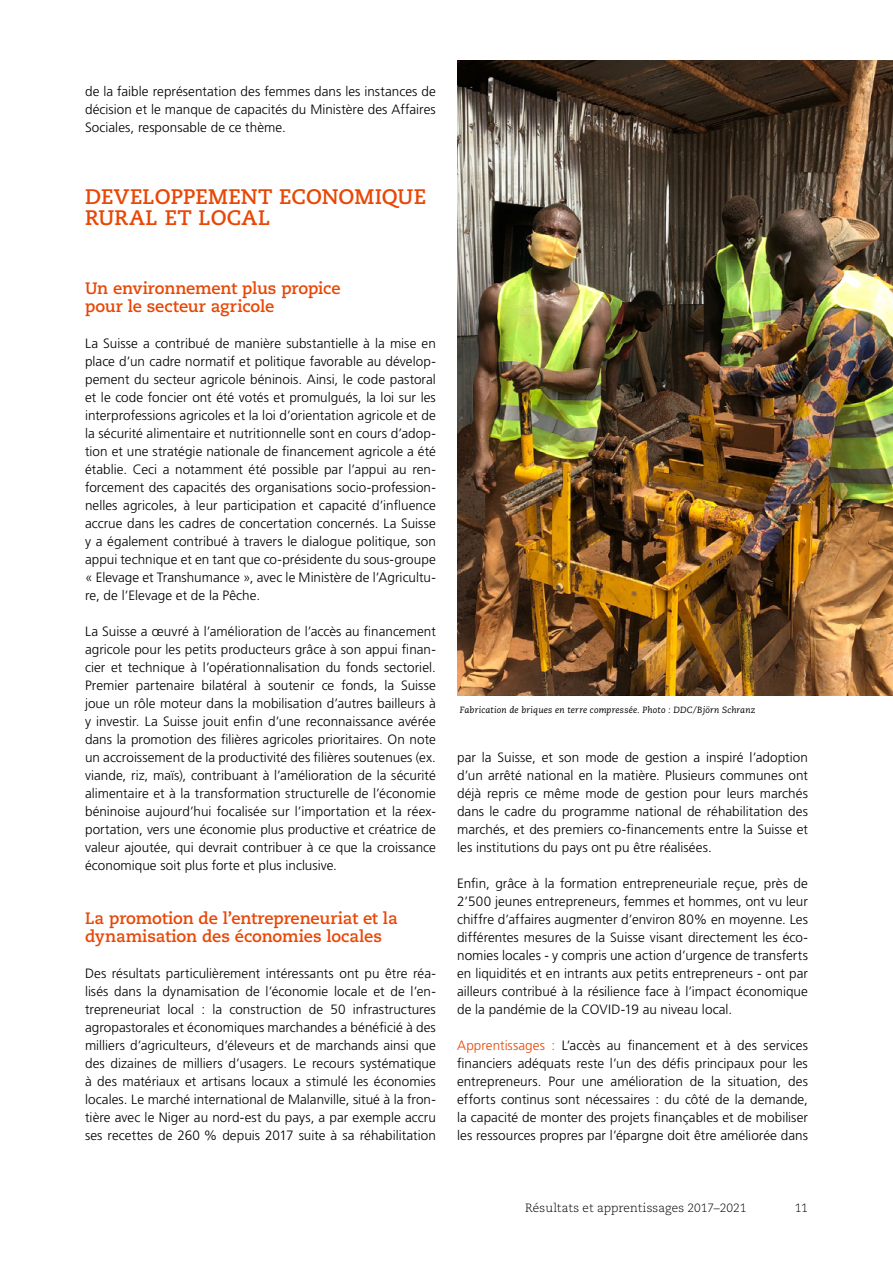
<style>
.page{position:relative;width:893px;height:1263px;background:#fff}
.page>*{position:absolute;margin:0;border:0;box-sizing:border-box;transform-origin:0 0}
.t1{font:700 21px/21px "Caecilia";letter-spacing:.005em;color:#e84706}
.t2{font:700 16.5px/18px "Caecilia";letter-spacing:-.01em;color:#e84706}
.t3{font:300 13.5px/18px "Frutiger LT Pro";color:#000;text-align:justify}
.t4{font:300 12px "Caecilia";letter-spacing:.005em;color:#000}
.t5{font:italic 9px "Caecilia";letter-spacing:.02em;color:#000}
.s1{color:#e84706}
</style>
<div class="page">
<img style="left:457px;top:60px;width:436px;height:635px">
<p class="t3" style="left:85px;top:83px;width:352px">de la faible représentation des femmes dans les instances de décision et le manque de capacités du Ministère des Affaires Sociales, responsable de ce thème.</p>
<h1 class="t1" style="left:85px;top:187px;width:343px">DEVELOPPEMENT ECONOMIQUE<br>RURAL ET LOCAL</h1>
<p class="t2" style="left:85px;top:280px;width:257px">Un environnement plus propice pour le secteur agricole</p>
<p class="t3" style="left:85px;top:335px;width:352px">La Suisse a contribué de manière substantielle à la mise en place d’un cadre normatif et politique favorable au dévelop&shy;pement du secteur agricole béninois. Ainsi, le code pastoral et le code foncier ont été votés et promulgués, la loi sur les interprofessions agricoles et la loi d’orientation agricole et de la sécurité alimentaire et nutritionnelle sont en cours d’adop&shy;tion et une stratégie nationale de financement agricole a été établie. Ceci a notamment été possible par l’appui au ren&shy;forcement des capacités des organisations socio-profession&shy;nelles agricoles, à leur participation et capacité d’influence accrue dans les cadres de concertation concernés. La Suisse y a également contribué à travers le dialogue politique, son appui technique et en tant que co-présidente du sous-groupe « Elevage et Transhumance », avec le Ministère de l’Agricultu&shy;re, de l’Elevage et de la Pêche.</p>
<p class="t3" style="left:85px;top:623px;width:352px">La Suisse a œuvré à l’amélioration de l’accès au financement agricole pour les petits producteurs grâce à son appui finan&shy;cier et technique à l’opérationnalisation du fonds sectoriel.<br>Premier partenaire bilatéral à soutenir ce fonds, la Suisse joue un rôle moteur dans la mobilisation d’autres bailleurs à y investir. La Suisse jouit enfin d’une reconnaissance avérée dans la promotion des filières agricoles prioritaires. On note un accroissement de la productivité des filières soutenues (ex. viande, riz, maïs), contribuant à l’amélioration de la sécurité alimentaire et à la transformation structurelle de l’économie béninoise aujourd’hui focalisée sur l’importation et la réex&shy;portation, vers une économie plus productive et créatrice de valeur ajoutée, qui devrait contribuer à ce que la croissance économique soit plus forte et plus inclusive.</p>
<p class="t2" style="left:85px;top:910px;width:314px">La promotion de l’entrepreneuriat et la dynamisation des économies locales</p>
<p class="t3" style="left:85px;top:965px;width:352px">Des résultats particulièrement intéressants ont pu être réa&shy;lisés dans la dynamisation de l’économie locale et de l’en&shy;trepreneuriat local : la construction de 50 infrastructures agropastorales et économiques marchandes a bénéficié à des milliers d’agriculteurs, d’éleveurs et de marchands ainsi que des dizaines de milliers d’usagers. Le recours systématique à des matériaux et artisans locaux a stimulé les économies locales. Le marché international de Malanville, situé à la fron&shy;tière avec le Niger au nord-est du pays, a par exemple accru ses recettes de 260 % depuis 2017 suite à sa réhabilitation</p>
<p class="t5" style="left:460px;top:705px;width:297px">Fabrication de briques en terre compressée. Photo : DDC/Björn Schranz</p>
<p class="t3" style="left:457px;top:749px;width:352px">par la Suisse, et son mode de gestion a inspiré l’adoption d’un arrêté national en la matière. Plusieurs communes ont déjà repris ce même mode de gestion pour leurs marchés dans le cadre du programme national de réhabilitation des marchés, et des premiers co-financements entre la Suisse et les institutions du pays ont pu être réalisées.</p>
<p class="t3" style="left:457px;top:875px;width:352px">Enfin, grâce à la formation entrepreneuriale reçue, près de 2’500 jeunes entrepreneurs, femmes et hommes, ont vu leur chiffre d’affaires augmenter d’environ 80% en moyenne. Les différentes mesures de la Suisse visant directement les éco&shy;nomies locales - y compris une action d’urgence de transferts en liquidités et en intrants aux petits entrepreneurs - ont par ailleurs contribué à la résilience face à l’impact économique de la pandémie de la COVID-19 au niveau local.</p>
<p class="t3" style="left:457px;top:1037px;width:352px"><span class="s1">Apprentissages :</span> L’accès au financement et à des services financiers adéquats reste l’un des défis principaux pour les entrepreneurs. Pour une amélioration de la situation, des efforts continus sont nécessaires : du côté de la demande, la capacité de monter des projets finançables et de mobiliser les ressources propres par l’épargne doit être améliorée dans</p>
<p class="t4" style="left:525px;top:1201px;width:223px">Résultats et apprentissages 2017–2021</p>
<p class="t4" style="left:795px;top:1201px;width:14px">11</p>
</div>
